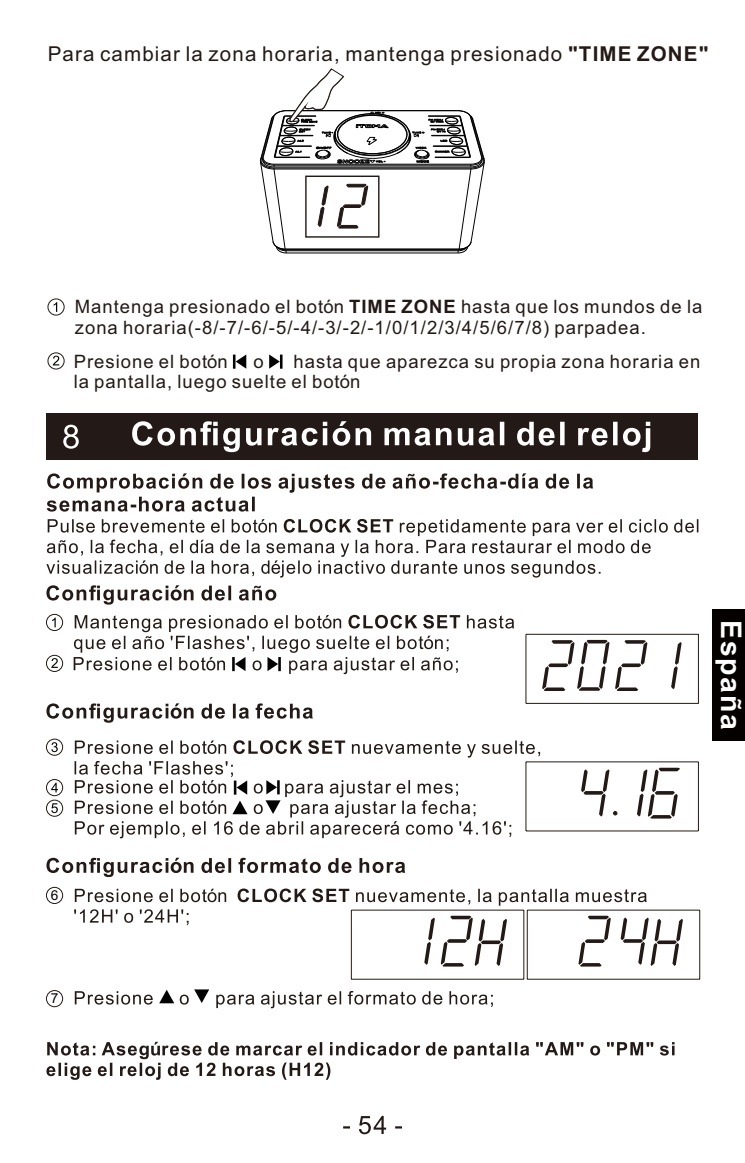
<style>
.page{position:relative;width:745px;height:1163px;background:#fff}
.page>*{position:absolute;margin:0;border:0;box-sizing:border-box;transform-origin:0 0}
.t1{font:700 28.5px "Arial";letter-spacing:.055em;color:#fff}
.t2{font:20.5px "Arial";letter-spacing:.055em;color:#231916}
.t3{font:18.5px/20.5px "Arial";letter-spacing:.055em;color:#231916}
.t4{font:13.75px "Arial";color:#030303}
.s1{font-weight:700}
</style>
<div class="page">
<div style="left:46px;top:413px;width:651px;height:47px;background:#231916"></div>
<svg style="left:63px;top:424px;width:16px;height:24px"></svg>
<svg style="left:46px;top:473px;width:652px;height:104px"></svg>
<svg style="left:343px;top:1115px;width:59px;height:19px"></svg>
<svg style="left:46px;top:703px;width:267px;height:19px"></svg>
<div style="left:46px;top:779px;width:17px;height:16px;border:1px solid #231916;border-radius:50%"></div>
<div style="left:46px;top:738px;width:17px;height:17px;border:1px solid #231916;border-radius:50%"></div>
<svg style="left:51px;top:742px;width:7px;height:10px"></svg>
<svg style="left:51px;top:782px;width:7px;height:10px"></svg>
<div style="left:46px;top:799px;width:17px;height:17px;border:1px solid #231916;border-radius:50%"></div>
<svg style="left:51px;top:803px;width:7px;height:10px"></svg>
<svg style="left:74px;top:740px;width:465px;height:98px"></svg>
<hr style="left:525px;top:830px;width:173px;height:1px;background:#231916">
<hr style="left:525px;top:761px;width:1px;height:69px;background:#231916">
<hr style="left:525px;top:761px;width:173px;height:1px;background:#231916">
<hr style="left:697px;top:761px;width:1px;height:69px;background:#231916">
<svg style="left:637px;top:767px;width:42px;height:51px"></svg>
<svg style="left:581px;top:769px;width:35px;height:47px"></svg>
<svg style="left:46px;top:585px;width:230px;height:19px"></svg>
<div style="left:46px;top:655px;width:17px;height:16px;border:1px solid #231916;border-radius:50%"></div>
<svg style="left:51px;top:658px;width:7px;height:9px"></svg>
<div style="left:46px;top:614px;width:17px;height:16px;border:1px solid #231916;border-radius:50%"></div>
<svg style="left:52px;top:617px;width:4px;height:10px"></svg>
<svg style="left:74px;top:614px;width:440px;height:60px"></svg>
<hr style="left:525px;top:702px;width:173px;height:1px;background:#231916">
<hr style="left:525px;top:634px;width:1px;height:69px;background:#231916">
<hr style="left:525px;top:633px;width:173px;height:1px;background:#231916">
<hr style="left:697px;top:634px;width:1px;height:69px;background:#231916">
<svg style="left:542px;top:639px;width:105px;height:52px"></svg>
<svg style="left:671px;top:642px;width:10px;height:47px"></svg>
<svg style="left:46px;top:1041px;width:628px;height:38px"></svg>
<hr style="left:527px;top:978px;width:172px;height:1px;background:#231916">
<hr style="left:526px;top:910px;width:1px;height:69px;background:#231916">
<hr style="left:527px;top:909px;width:172px;height:1px;background:#231916">
<hr style="left:698px;top:910px;width:1px;height:69px;background:#231916">
<hr style="left:351px;top:978px;width:172px;height:1px;background:#231916">
<hr style="left:350px;top:910px;width:1px;height:69px;background:#231916">
<hr style="left:523px;top:910px;width:1px;height:69px;background:#231916">
<svg style="left:46px;top:857px;width:359px;height:19px"></svg>
<svg style="left:74px;top:888px;width:608px;height:78px"></svg>
<div style="left:46px;top:886px;width:17px;height:17px;border:1px solid #231916;border-radius:50%"></div>
<svg style="left:75px;top:989px;width:417px;height:19px"></svg>
<div style="left:46px;top:990px;width:17px;height:16px;border:1px solid #231916;border-radius:50%"></div>
<svg style="left:132px;top:421px;width:518px;height:31px"></svg>
<div style="left:711px;top:609px;width:33px;height:131px;background:#060101"></div>
<div style="left:48px;top:298px;width:16px;height:17px;border:1px solid #231916;border-radius:50%"></div>
<svg style="left:54px;top:302px;width:3px;height:10px"></svg>
<svg style="left:269px;top:354px;width:13px;height:14px"></svg>
<svg style="left:233px;top:354px;width:13px;height:14px"></svg>
<div style="left:48px;top:352px;width:16px;height:17px;border:1px solid #231916;border-radius:50%"></div>
<svg style="left:53px;top:355px;width:6px;height:10px"></svg>
<svg style="left:260px;top:68px;width:224px;height:185px"></svg>
<div style="left:305px;top:175px;width:74px;height:62px;border:1px solid #231916"></div>
<p class="t2" style="left:48px;top:46px;width:662px">Para cambiar la zona horaria, mantenga presionado <span class="s1">"TIME ZONE"</span></p>
<p class="t3" style="left:75px;top:298px;width:628px">Mantenga presionado el botón <span class="s1">TIME ZONE</span> hasta que los mundos de la zona horaria(-8/-7/-6/-5/-4/-3/-2/-1/0/1/2/3/4/5/6/7/8) parpadea.</p>
<p class="t3" style="left:74px;top:353px;width:155px">Presione el botón</p>
<p class="t3" style="left:253px;top:353px;width:12px">o</p>
<p class="t3" style="left:74px;top:353px;width:627px;text-indent:220px">hasta que aparezca su propia zona horaria en la pantalla, luego suelte el botón</p>
<p class="t4" style="left:51px;top:890px;width:9px">6</p>
<p class="t4" style="left:51px;top:993px;width:9px">7</p>
<h1 class="t1" style="left:741px;top:620px;width:111px;rotate:90deg">España</h1>
</div>
